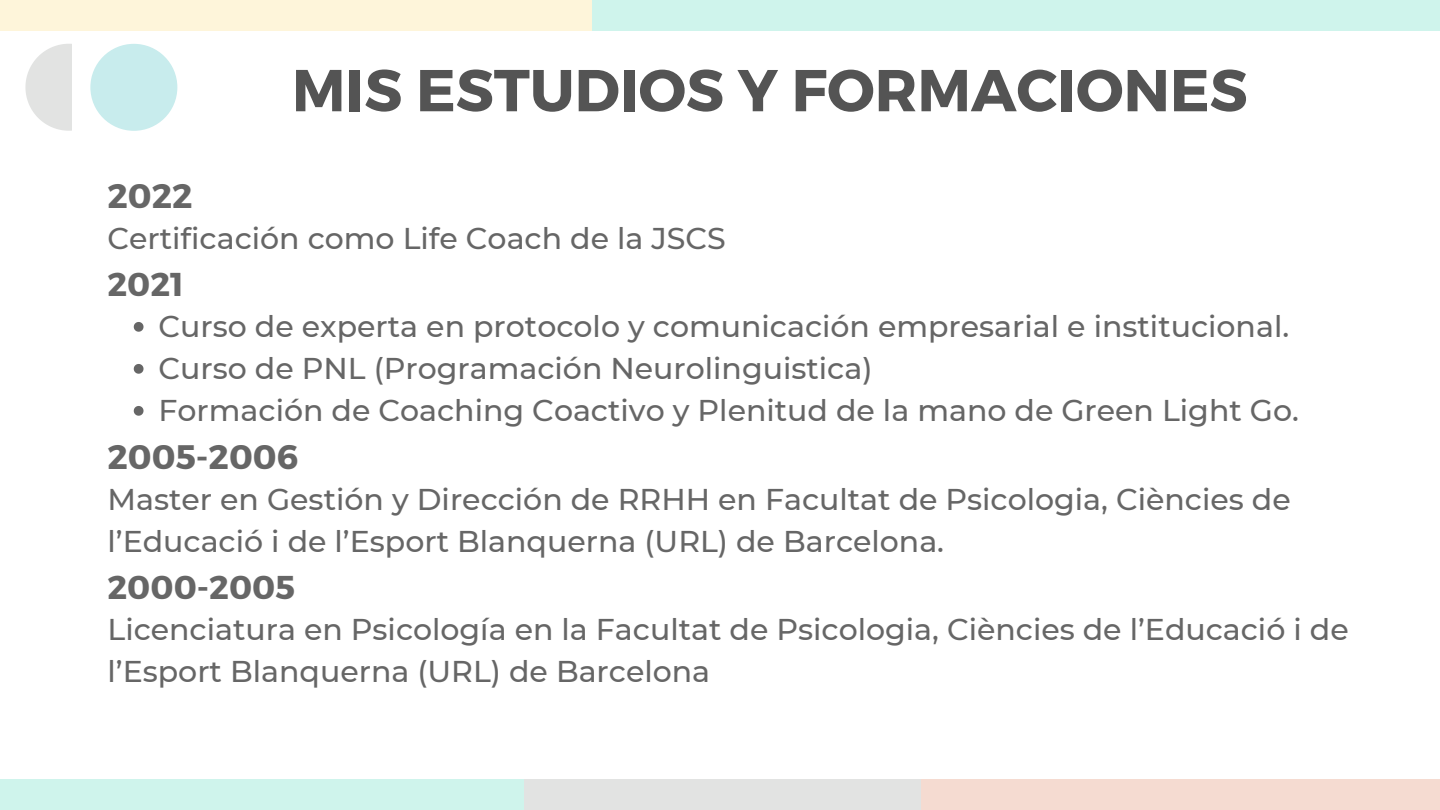
<style>
.page{position:relative;width:1440px;height:810px;background:#fff}
.page>*{position:absolute;margin:0;border:0;box-sizing:border-box;transform-origin:0 0}
.t1{font:700 59px "Montserrat";color:#545454}
.t2{font:700 34px "Montserrat";color:#666}
.t3{font:700 33px "Montserrat";color:#666}
.t4{font:500 30px/42px "Montserrat";color:#666}
</style>
<div class="page">
<svg style="left:134px;top:322px;width:10px;height:10px"></svg>
<svg style="left:134px;top:364px;width:10px;height:10px"></svg>
<svg style="left:134px;top:406px;width:10px;height:10px"></svg>
<div style="left:523px;top:780px;width:398px;height:30px;background:#e2e3e2"></div>
<div style="left:0;top:780px;width:523px;height:30px;background:#cff4ec"></div>
<div style="left:921px;top:780px;width:519px;height:30px;background:#f5dbd1"></div>
<div style="left:592px;top:0;width:848px;height:31px;background:#cff4ec"></div>
<div style="left:0;top:0;width:592px;height:31px;background:#fef5da"></div>
<div style="left:90px;top:44px;width:87px;height:87px;background:#c8eced;border-radius:50%"></div>
<svg style="left:25px;top:44px;width:46px;height:87px"></svg>
<h1 class="t1" style="left:292px;top:52px;width:957px">MIS ESTUDIOS Y FORMACIONES</h1>
<p class="t2" style="left:108px;top:174px;width:87px">2022</p>
<p class="t4" style="left:108px;top:217px;width:620px">Certificación como Life Coach de la JSCS</p>
<p class="t3" style="left:108px;top:263px;width:78px">2021</p>
<p class="t4" style="left:159px;top:305px;width:1142px">Curso de experta en protocolo y comunicación empresarial e institucional.<br>Curso de PNL (Programación Neurolinguistica)<br>Formación de Coaching Coactivo y Plenitud de la mano de Green Light Go.</p>
<p class="t2" style="left:108px;top:435px;width:192px">2005-2006</p>
<p class="t4" style="left:108px;top:478px;width:1185px">Master en Gestión y Dirección de RRHH en Facultat de Psicologia, Ciències de l’Educació i de l’Esport Blanquerna (URL) de Barcelona.</p>
<p class="t3" style="left:108px;top:566px;width:189px">2000-2005</p>
<p class="t4" style="left:108px;top:608px;width:1243px">Licenciatura en Psicología en la Facultat de Psicologia, Ciències de l’Educació i de l’Esport Blanquerna (URL) de Barcelona</p>
</div>
